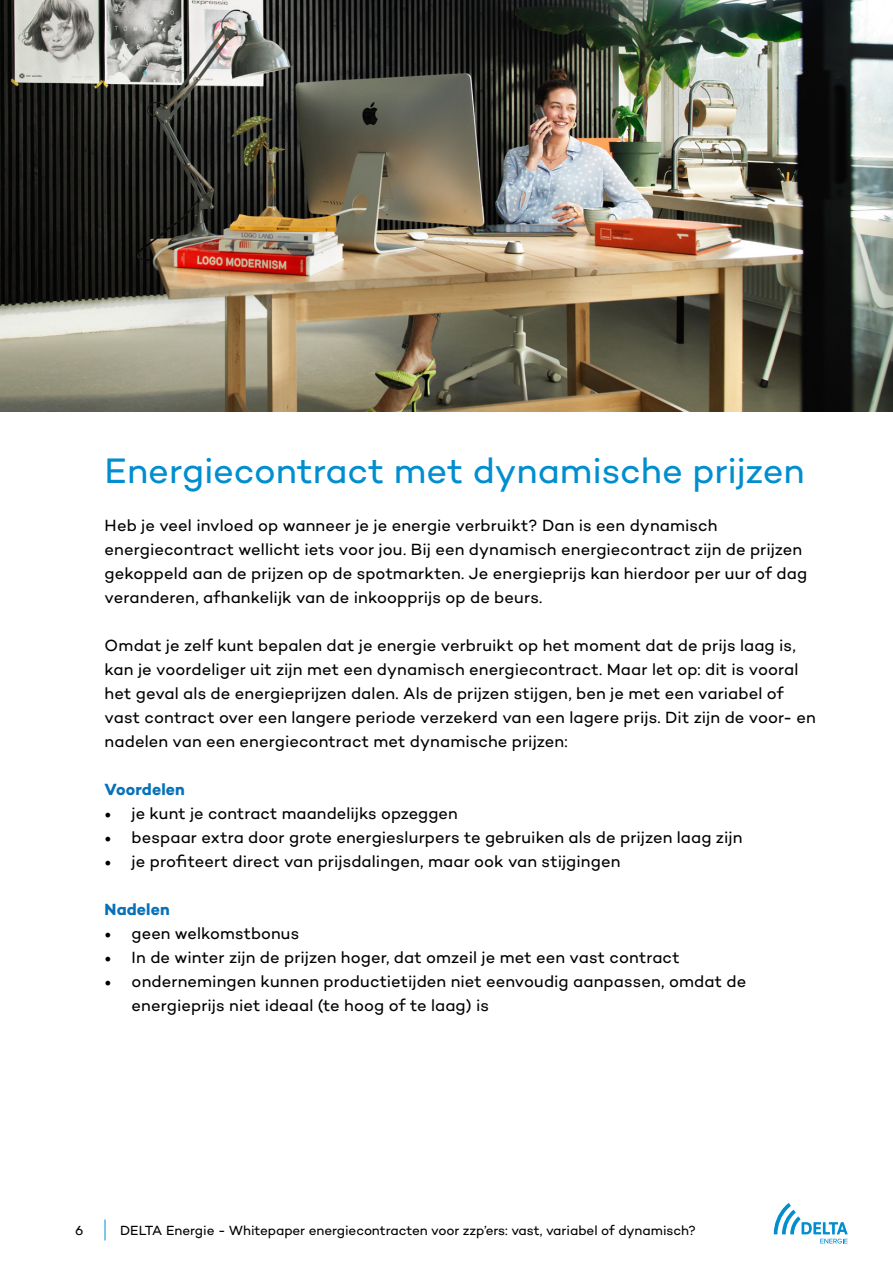
<style>
.page{position:relative;width:893px;height:1263px;background:#fff}
.page>*{position:absolute;margin:0;border:0;box-sizing:border-box;transform-origin:0 0}
.Heading_1_40pt_Lineh{font:36px "Campton";letter-spacing:-.005em;color:#008ecf}
.t1{font:16.5px/24px "Campton";letter-spacing:.005em;color:#000}
.t2{font:700 16.5px "Campton";letter-spacing:.005em;color:#0671b8}
.t3{font:13.5px "Campton";letter-spacing:-.005em;color:#000}
.s1{font-family:"Minion Pro";font-size:18px}
</style>
<div class="page">
<img style="left:0;top:0;width:893px;height:411px">
<svg style="left:774px;top:1203px;width:73px;height:40px"></svg>
<svg style="left:105px;top:1219px;width:1px;height:21px"></svg>
<p class="Heading_1_40pt_Lineh" style="left:105px;top:448px;width:702px">Energiecontract met dynamische prijzen</p>
<p class="t1" style="left:105px;top:513px;width:704px">Heb je veel invloed op wanneer je je energie verbruikt? Dan is een dynamisch energiecontract wellicht iets voor jou. Bij een dynamisch energiecontract zijn de prijzen gekoppeld aan de prijzen op de spotmarkten. Je energieprijs kan hierdoor per uur of dag veranderen, afhankelijk van de inkoopprijs op de beurs.</p>
<p class="t1" style="left:105px;top:633px;width:713px">Omdat je zelf kunt bepalen dat je energie verbruikt op het moment dat de prijs laag is, kan je voordeliger uit zijn met een dynamisch energiecontract. Maar let op: dit is vooral het geval als de energieprijzen dalen. Als de prijzen stijgen, ben je met een variabel of vast contract over een langere periode verzekerd van een lagere prijs. Dit zijn de voor- en nadelen van een energiecontract met dynamische prijzen:</p>
<p class="t2" style="left:105px;top:779px;width:82px">Voordelen</p>
<p class="t1" style="left:105px;top:801px;width:355px"><span class="s1">•</span> je kunt je contract maandelijks opzeggen</p>
<p class="t1" style="left:105px;top:825px;width:639px"><span class="s1">•</span> bespaar extra door grote energieslurpers te gebruiken als de prijzen laag zijn</p>
<p class="t1" style="left:105px;top:849px;width:517px"><span class="s1">•</span> je profiteert direct van prijsdalingen, maar ook van stijgingen</p>
<p class="t2" style="left:105px;top:899px;width:67px">Nadelen</p>
<p class="t1" style="left:105px;top:921px;width:196px"><span class="s1">•</span> geen welkomstbonus</p>
<p class="t1" style="left:105px;top:945px;width:576px"><span class="s1">•</span> In de winter zijn de prijzen hoger, dat omzeil je met een vast contract</p>
<p class="t1" style="left:132px;top:969px;width:616px;text-indent:-27px"><span class="s1">•</span> ondernemingen kunnen productietijden niet eenvoudig aanpassen, omdat de energieprijs niet ideaal (te hoog of te laag) is</p>
<p class="t3" style="left:75px;top:1221px;width:10px">6</p>
<p class="t3" style="left:120px;top:1221px;width:577px">DELTA Energie - Whitepaper energiecontracten voor zzp’ers: vast, variabel of dynamisch?</p>
</div>
